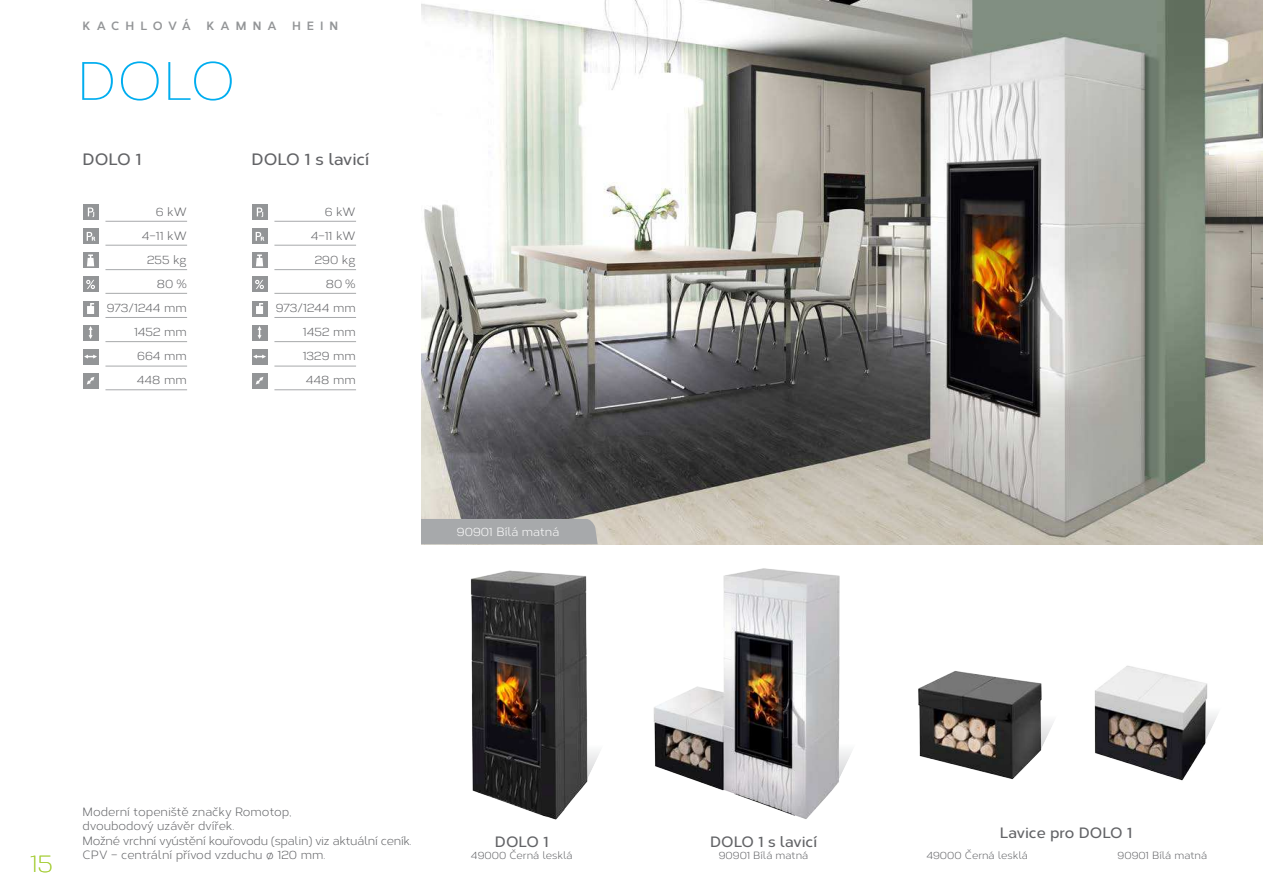
<style>
.page{position:relative;width:1263px;height:893px;background:#fff}
.page>*{position:absolute;margin:0;border:0;box-sizing:border-box;transform-origin:0 0}
.t1{font:300 54px "Corbert";color:#00adef}
.t2{font:300 24px "Corbert";color:#a6ce38}
.t3{font:600 16.5px "Corbert";color:#626366}
.t4{font:600 15px "Corbert";color:#626366}
.t5{font:12px/24px "Corbert";color:#626366;text-align:right}
.t6{font:12px "Corbert";color:#fff}
.t7{font:700 12px "Corbert";letter-spacing:.5em;color:#939597}
.t8{font:700 12px "Corbert";letter-spacing:.46em;color:#939597}
.t9{font:10.5px "Corbert";color:#626366}
</style>
<div class="page">
<img style="left:653px;top:568px;width:197px;height:251px">
<img style="left:421px;top:0;width:842px;height:544px">
<hr style="left:105px;top:221px;width:82px;height:1px;background:#a7a9ab">
<hr style="left:105px;top:245px;width:82px;height:1px;background:#a7a9ab">
<hr style="left:105px;top:269px;width:82px;height:1px;background:#a7a9ab">
<hr style="left:105px;top:293px;width:82px;height:1px;background:#a7a9ab">
<hr style="left:105px;top:317px;width:82px;height:1px;background:#a7a9ab">
<div style="left:83px;top:204px;width:16px;height:16px;background:#939597"></div>
<svg style="left:88px;top:208px;width:6px;height:9px"></svg>
<div style="left:83px;top:228px;width:16px;height:16px;background:#939597"></div>
<svg style="left:87px;top:232px;width:8px;height:9px"></svg>
<div style="left:83px;top:252px;width:16px;height:16px;background:#939597"></div>
<svg style="left:87px;top:254px;width:7px;height:12px"></svg>
<div style="left:83px;top:301px;width:16px;height:15px;background:#939597"></div>
<svg style="left:87px;top:303px;width:7px;height:11px"></svg>
<div style="left:83px;top:276px;width:16px;height:16px;background:#939597"></div>
<svg style="left:86px;top:280px;width:9px;height:9px"></svg>
<div style="left:83px;top:349px;width:16px;height:15px;background:#939597"></div>
<svg style="left:84px;top:355px;width:13px;height:4px"></svg>
<div style="left:83px;top:325px;width:16px;height:15px;background:#939597"></div>
<svg style="left:89px;top:326px;width:4px;height:13px"></svg>
<div style="left:83px;top:373px;width:16px;height:16px;background:#939597"></div>
<svg style="left:87px;top:377px;width:7px;height:7px"></svg>
<div style="left:421px;top:519px;width:177px;height:25px;background:#a7a9ab"></div>
<hr style="left:105px;top:341px;width:82px;height:1px;background:#a7a9ab">
<hr style="left:105px;top:366px;width:82px;height:1px;background:#a7a9ab">
<hr style="left:105px;top:389px;width:82px;height:1px;background:#a7a9ab">
<div style="left:252px;top:204px;width:15px;height:16px;background:#939597"></div>
<svg style="left:257px;top:208px;width:6px;height:9px"></svg>
<div style="left:252px;top:228px;width:15px;height:16px;background:#939597"></div>
<svg style="left:256px;top:232px;width:8px;height:9px"></svg>
<div style="left:252px;top:252px;width:15px;height:16px;background:#939597"></div>
<svg style="left:256px;top:254px;width:7px;height:12px"></svg>
<div style="left:252px;top:301px;width:15px;height:15px;background:#939597"></div>
<svg style="left:256px;top:303px;width:7px;height:11px"></svg>
<div style="left:252px;top:276px;width:15px;height:16px;background:#939597"></div>
<svg style="left:255px;top:280px;width:9px;height:9px"></svg>
<div style="left:252px;top:349px;width:15px;height:15px;background:#939597"></div>
<svg style="left:253px;top:355px;width:13px;height:4px"></svg>
<div style="left:252px;top:325px;width:15px;height:15px;background:#939597"></div>
<svg style="left:258px;top:326px;width:3px;height:13px"></svg>
<div style="left:252px;top:373px;width:15px;height:16px;background:#939597"></div>
<svg style="left:256px;top:377px;width:7px;height:7px"></svg>
<hr style="left:274px;top:221px;width:82px;height:1px;background:#a7a9ab">
<hr style="left:274px;top:245px;width:82px;height:1px;background:#a7a9ab">
<hr style="left:274px;top:269px;width:82px;height:1px;background:#a7a9ab">
<hr style="left:274px;top:293px;width:82px;height:1px;background:#a7a9ab">
<hr style="left:274px;top:317px;width:82px;height:1px;background:#a7a9ab">
<hr style="left:274px;top:341px;width:82px;height:1px;background:#a7a9ab">
<hr style="left:274px;top:366px;width:82px;height:1px;background:#a7a9ab">
<hr style="left:274px;top:389px;width:82px;height:1px;background:#a7a9ab">
<img style="left:470px;top:570px;width:125px;height:250px">
<img style="left:1094px;top:665px;width:118px;height:116px">
<img style="left:1050px;top:721px;width:4px;height:9px">
<img style="left:918px;top:671px;width:132px;height:109px">
<p class="t8" style="left:83px;top:18px;width:110px">KACHLOVÁ</p>
<p class="t7" style="left:207px;top:18px;width:71px">KAMNA</p>
<p class="t7" style="left:292px;top:18px;width:48px">HEIN</p>
<h1 class="t1" style="left:77px;top:60px;width:161px">DOLO</h1>
<h3 class="t3" style="left:83px;top:150px;width:60px">DOLO 1</h3>
<p class="t5" style="left:107px;top:200px;width:81px">6 kW<br>4–11 kW<br>255 kg<br>80 %<br>973/1244 mm<br>1452 mm<br>664 mm<br>448 mm</p>
<h3 class="t3" style="left:252px;top:150px;width:119px">DOLO 1 s lavicí</h3>
<p class="t5" style="left:276px;top:200px;width:81px">6 kW<br>4–11 kW<br>290 kg<br>80 %<br>973/1244 mm<br>1452 mm<br>1329 mm<br>448 mm</p>
<p class="t6" style="left:457px;top:525px;width:104px">90901 Bílá matná</p>
<h2 class="t2" style="left:30px;top:854px;width:24px">15</h2>
<p class="t5" style="left:83px;top:805px;width:331px;line-height:14.4px;text-align:left">Moderní topeniště značky Romotop,<br>dvoubodový uzávěr dvířek.<br>Možné vrchní vyústění kouřovodu (spalin) viz aktuální ceník.<br>CPV – centrální přívod vzduchu ø 120 mm.</p>
<p class="t4" style="left:495px;top:833px;width:55px">DOLO 1</p>
<p class="t9" style="left:471px;top:850px;width:103px">49000 Černá lesklá</p>
<p class="t4" style="left:1000px;top:824px;width:134px">Lavice pro DOLO 1</p>
<p class="t4" style="left:710px;top:833px;width:108px">DOLO 1 s lavicí</p>
<p class="t9" style="left:719px;top:850px;width:91px">90901 Bílá matná</p>
<p class="t9" style="left:1117px;top:850px;width:91px">90901 Bílá matná</p>
<p class="t9" style="left:926px;top:850px;width:103px">49000 Černá lesklá</p>
</div>
